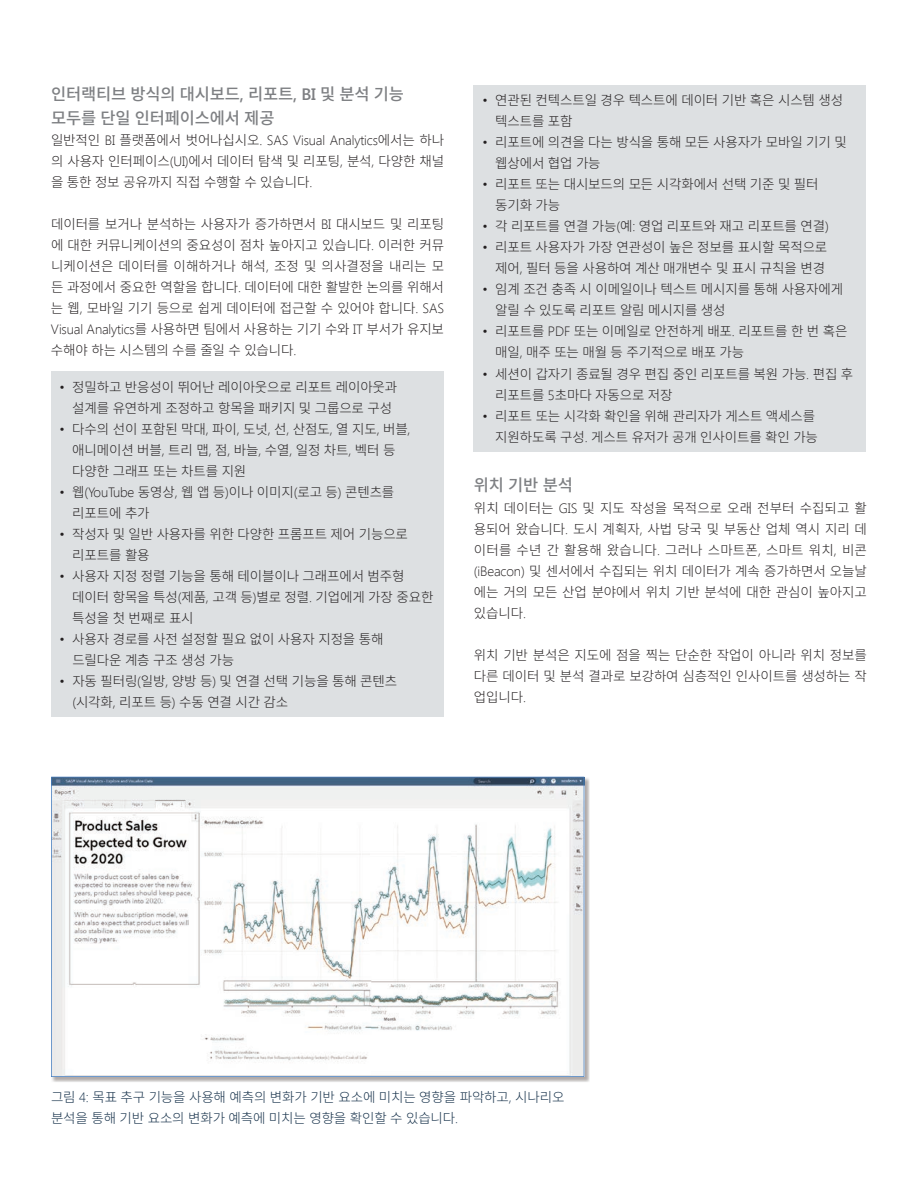
<style>
.page{position:relative;width:918px;height:1188px;background:#fff}
.page>*{position:absolute;margin:0;border:0;box-sizing:border-box;transform-origin:0 0}
.t1{font:500 16.5px/24px "Noto Sans CJ Kkr";letter-spacing:-.01em;color:#7e8083}
.t2{font:300 13.5px/21px "Noto Sans CJ Kkr";letter-spacing:-.01em;color:#231f20}
.t3{font:300 13.5px/21px "Noto Sans CJ Kkr";letter-spacing:-.01em;color:#16314a}
.t4{font:300 13.5px "Segoe UI";letter-spacing:-.01em;color:#231f20}
.s1{font-family:"Segoe UI";font-weight:600}
.s2{font-family:"Noto Sans CJ Kkr"}
.s3{font-family:"Segoe UI"}
</style>
<div class="page">
<div style="left:51px;top:371px;width:392px;height:346px;background:#dde0e2"></div>
<div style="left:474px;top:85px;width:392px;height:367px;background:#dde0e2"></div>
<img style="left:52px;top:777px;width:538px;height:305px">
<img style="left:52px;top:1077px;width:479px;height:1px">
<svg style="left:51px;top:777px;width:533px;height:300px"></svg>
<p class="t1" style="left:51px;top:82px;width:355px">인터랙티브 방식의 대시보드<span class="s1">,</span> 리포트<span class="s1">, BI</span> 및 분석 기능 모두를 단일 인터페이스에서 제공</p>
<p class="t4" style="left:51px;top:131px;width:395px"><span class="s2">일반적인</span> BI <span class="s2">플랫폼에서 벗어나십시오</span>. SAS Visual Analytics<span class="s2">에서는 하나</span></p>
<p class="t2" style="left:51px;top:151px;width:395px">의 사용자 인터페이스<span class="s3">(UI)</span>에서 데이터 탐색 및 리포팅<span class="s3">,</span> 분석<span class="s3">,</span> 다양한 채널 을 통한 정보 공유까지 직접 수행할 수 있습니다<span class="s3">.</span></p>
<p class="t2" style="left:51px;top:214px;width:395px;text-align:justify">데이터를 보거나 분석하는 사용자가 증가하면서 <span class="s3">BI</span> 대시보드 및 리포팅 에 대한 커뮤니케이션의 중요성이 점차 높아지고 있습니다<span class="s3">.</span> 이러한 커뮤 니케이션은 데이터를 이해하거나 해석<span class="s3">,</span> 조정 및 의사결정을 내리는 모 든 과정에서 중요한 역할을 합니다<span class="s3">.</span> 데이터에 대한 활발한 논의를 위해서 는 웹<span class="s3">,</span> 모바일 기기 등으로 쉽게 데이터에 접근할 수 있어야 합니다<span class="s3">. SAS Visual Analytics</span>를 사용하면 팀에서 사용하는 기기 수와 <span class="s3">IT</span> 부서가 유지보 수해야 하는 시스템의 수를 줄일 수 있습니다<span class="s3">.</span></p>
<p class="t2" style="left:60px;top:377px;width:339px;text-align:center"><span class="s3">•</span> 정밀하고 반응성이 뛰어난 레이아웃으로 리포트 레이아웃과 설계를 유연하게 조정하고 항목을 패키지 및 그룹으로 구성</p>
<p class="t2" style="left:72px;top:419px;width:340px;text-indent:-13px"><span class="s3">•</span> 다수의 선이 포함된 막대<span class="s3">,</span> 파이<span class="s3">,</span> 도넛<span class="s3">,</span> 선<span class="s3">,</span> 산점도<span class="s3">,</span> 열 지도<span class="s3">,</span> 버블<span class="s3">, </span>애니메이션 버블<span class="s3">,</span> 트리 맵<span class="s3">,</span> 점<span class="s3">,</span> 바늘<span class="s3">,</span> 수열<span class="s3">,</span> 일정 차트<span class="s3">,</span> 벡터 등 다양한 그래프 또는 차트를 지원</p>
<p class="t2" style="left:72px;top:482px;width:324px;text-indent:-13px"><span class="s3">•</span> 웹<span class="s3">(YouTube</span> 동영상<span class="s3">,</span> 웹 앱 등<span class="s3">)</span>이나 이미지<span class="s3">(</span>로고 등<span class="s3">)</span> 콘텐츠를 리포트에 추가</p>
<p class="t2" style="left:72px;top:524px;width:337px;text-indent:-13px"><span class="s3">•</span> 작성자 및 일반 사용자를 위한 다양한 프롬프트 제어 기능으로 리포트를 활용</p>
<p class="t2" style="left:72px;top:566px;width:363px;text-indent:-13px"><span class="s3">•</span> 사용자 지정 정렬 기능을 통해 테이블이나 그래프에서 범주형 데이터 항목을 특성<span class="s3">(</span>제품<span class="s3">,</span> 고객 등<span class="s3">)</span>별로 정렬<span class="s3">.</span> 기업에게 가장 중요한 특성을 첫 번째로 표시</p>
<p class="t2" style="left:72px;top:629px;width:313px;text-indent:-13px"><span class="s3">•</span> 사용자 경로를 사전 설정할 필요 없이 사용자 지정을 통해 드릴다운 계층 구조 생성 가능</p>
<p class="t2" style="left:72px;top:671px;width:326px;text-indent:-13px"><span class="s3">•</span> 자동 필터링<span class="s3">(</span>일방<span class="s3">,</span> 양방 등<span class="s3">)</span> 및 연결 선택 기능을 통해 콘텐츠 <span class="s3">(</span>시각화<span class="s3">,</span> 리포트 등<span class="s3">)</span> 수동 연결 시간 감소</p>
<p class="t2" style="left:495px;top:90px;width:350px;text-indent:-13px"><span class="s3">•</span> 연관된 컨텍스트일 경우 텍스트에 데이터 기반 혹은 시스템 생성 텍스트를 포함</p>
<p class="t2" style="left:495px;top:132px;width:353px;text-indent:-13px"><span class="s3">•</span> 리포트에 의견을 다는 방식을 통해 모든 사용자가 모바일 기기 및 웹상에서 협업 가능</p>
<p class="t2" style="left:495px;top:174px;width:325px;text-indent:-13px"><span class="s3">•</span> 리포트 또는 대시보드의 모든 시각화에서 선택 기준 및 필터 동기화 가능</p>
<p class="t2" style="left:482px;top:216px;width:348px"><span class="s3">•</span> 각 리포트를 연결 가능<span class="s3">(</span>예<span class="s3">:</span> 영업 리포트와 재고 리포트를 연결<span class="s3">)</span></p>
<p class="t2" style="left:482px;top:237px;width:346px;text-align:right"><span class="s3">•</span> 리포트 사용자가 가장 연관성이 높은 정보를 표시할 목적으로 제어<span class="s3">,</span> 필터 등을 사용하여 계산 매개변수 및 표시 규칙을 변경</p>
<p class="t2" style="left:495px;top:279px;width:350px;text-indent:-13px"><span class="s3">•</span> 임계 조건 충족 시 이메일이나 텍스트 메시지를 통해 사용자에게 알릴 수 있도록 리포트 알림 메시지를 생성</p>
<p class="t2" style="left:495px;top:321px;width:354px;text-indent:-13px"><span class="s3">•</span> 리포트를 <span class="s3">PDF</span> 또는 이메일로 안전하게 배포<span class="s3">.</span> 리포트를 한 번 혹은 매일<span class="s3">,</span> 매주 또는 매월 등 주기적으로 배포 가능</p>
<p class="t2" style="left:495px;top:363px;width:360px;text-indent:-13px"><span class="s3">•</span> 세션이 갑자기 종료될 경우 편집 중인 리포트를 복원 가능<span class="s3">.</span> 편집 후 리포트를 <span class="s3">5</span>초마다 자동으로 저장</p>
<p class="t2" style="left:483px;top:405px;width:337px;text-align:right"><span class="s3">•</span> 리포트 또는 시각화 확인을 위해 관리자가 게스트 액세스를 지원하도록 구성<span class="s3">.</span> 게스트 유저가 공개 인사이트를 확인 가능</p>
<p class="t1" style="left:474px;top:474px;width:100px">위치 기반 분석</p>
<p class="t2" style="left:474px;top:498px;width:395px;text-align:justify">위치 데이터는 <span class="s3">GIS</span> 및 지도 작성을 목적으로 오래 전부터 수집되고 활 용되어 왔습니다<span class="s3">.</span> 도시 계획자<span class="s3">,</span> 사법 당국 및 부동산 업체 역시 지리 데 이터를 수년 간 활용해 왔습니다<span class="s3">.</span> 그러나 스마트폰<span class="s3">,</span> 스마트 워치<span class="s3">,</span> 비콘 <span class="s3">(iBeacon)</span> 및 센서에서 수집되는 위치 데이터가 계속 증가하면서 오늘날 에는 거의 모든 산업 분야에서 위치 기반 분석에 대한 관심이 높아지고 있습니다<span class="s3">.</span></p>
<p class="t2" style="left:474px;top:645px;width:395px;text-align:justify">위치 기반 분석은 지도에 점을 찍는 단순한 작업이 아니라 위치 정보를 다른 데이터 및 분석 결과로 보강하여 심층적인 인사이트를 생성하는 작 업입니다<span class="s3">.</span></p>
<p class="t3" style="left:51px;top:1086px;width:515px">그림 <span class="s3">4:</span> 목표 추구 기능을 사용해 예측의 변화가 기반 요소에 미치는 영향을 파악하고<span class="s3">,</span> 시나리오 분석을 통해 기반 요소의 변화가 예측에 미치는 영향을 확인할 수 있습니다<span class="s3">.</span></p>
</div>
